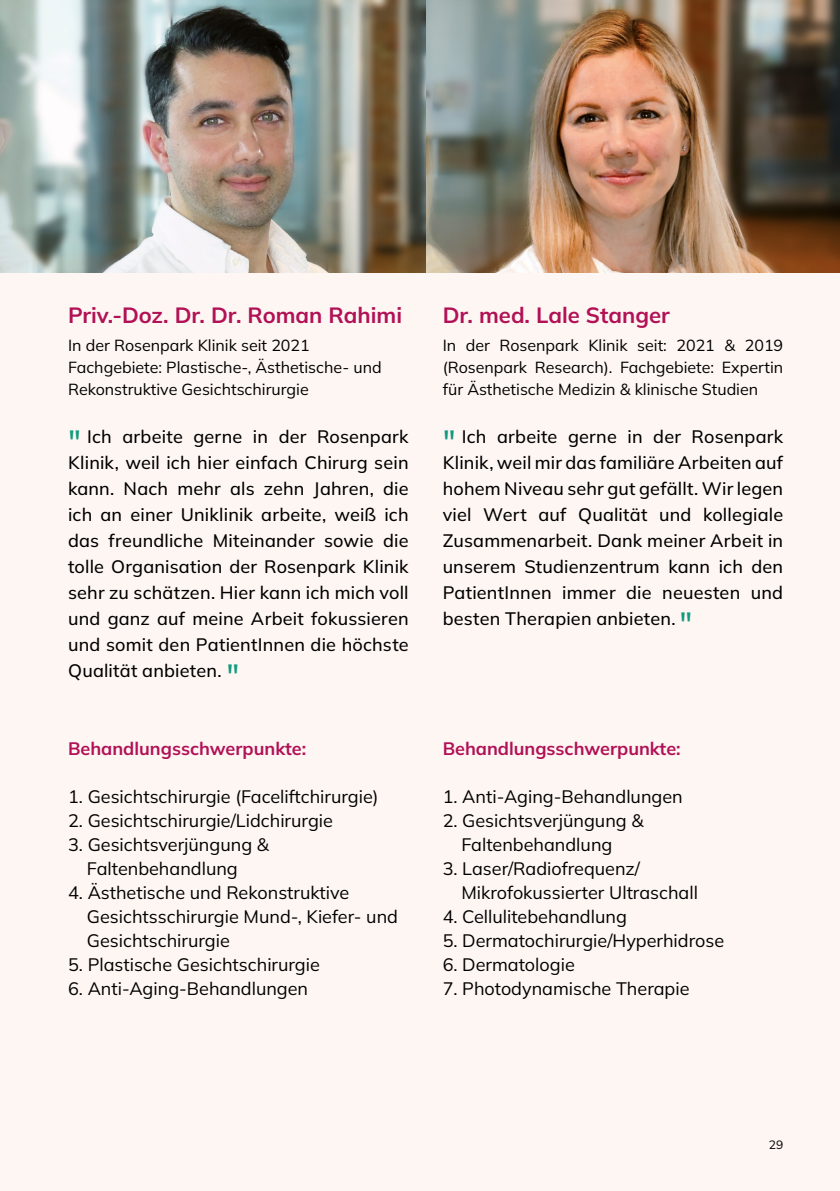
<style>
.page{position:relative;width:840px;height:1191px;background:#fff}
.page>*{position:absolute;margin:0;border:0;box-sizing:border-box;transform-origin:0 0}
.t1{font:700 22px "Mulish";color:#b11156}
.t2{font:500 18px/26px "Mulish";letter-spacing:.01em;color:#000;text-align:justify}
.t3{font:18px/24px "Mulish";color:#000}
.t4{font:700 18px "Mulish";color:#b11156}
.t5{font:16px/22px "Mulish";color:#000}
.t6{font:12px "Mulish";color:#000}
.s1{font-size:32px;color:#129a7e}
</style>
<div class="page">
<div style="left:0;top:0;width:839px;height:1191px;background:#fef6f2"></div>
<img style="left:425px;top:0;width:414px;height:272px">
<img style="left:0;top:0;width:425px;height:272px">
<p class="t1" style="left:68px;top:300px;width:335px">Priv.-Doz. Dr. Dr. Roman Rahimi</p>
<p class="t5" style="left:68px;top:333px;width:315px">In der Rosenpark Klinik seit 2021<br>Fachgebiete: Plastische-, Ästhetische- und<br>Rekonstruktive Gesichtschirurgie</p>
<p class="t2" style="left:68px;top:423px;width:342px"><span class="s1">"</span> Ich arbeite gerne in der Rosenpark Klinik, weil ich hier einfach Chirurg sein kann. Nach mehr als zehn Jahren, die ich an einer Uniklinik arbeite, weiß ich das freundliche Miteinander sowie die tolle Organisation der Rosenpark Klinik sehr zu schätzen. Hier kann ich mich voll und ganz auf meine Arbeit fokussieren und somit den PatientInnen die höchste Qualität anbieten. <span class="s1">"</span></p>
<p class="t4" style="left:68px;top:736px;width:239px">Behandlungsschwerpunkte:</p>
<p class="t3" style="left:68px;top:784px;width:311px">1. Gesichtschirurgie (Faceliftchirurgie)</p>
<p class="t3" style="left:68px;top:808px;width:266px">2. Gesichtschirurgie/Lidchirurgie</p>
<p class="t3" style="left:87px;top:832px;width:183px;text-indent:-19px">3. Gesichtsverjüngung &amp;<br>Faltenbehandlung</p>
<p class="t3" style="left:87px;top:880px;width:312px;text-indent:-19px">4. Ästhetische und Rekonstruktive<br>Gesichtsschirurgie Mund-, Kiefer- und<br>Gesichtschirurgie</p>
<p class="t3" style="left:68px;top:952px;width:253px">5. Plastische Gesichtschirurgie</p>
<p class="t3" style="left:68px;top:976px;width:241px">6. Anti-Aging-Behandlungen</p>
<p class="t1" style="left:442px;top:300px;width:228px">Dr. med. Lale Stanger</p>
<p class="t5" style="left:442px;top:333px;width:342px;text-align:justify">In der Rosenpark Klinik seit: 2021 &amp; 2019 (Rosenpark Research). Fachgebiete: Expertin für Ästhetische Medizin &amp; klinische Studien</p>
<p class="t2" style="left:442px;top:423px;width:342px"><span class="s1">"</span> Ich arbeite gerne in der Rosenpark Klinik, weil mir das familiäre Arbeiten auf hohem Niveau sehr gut gefällt. Wir legen viel Wert auf Qualität und kollegiale Zusammenarbeit. Dank meiner Arbeit in unserem Studienzentrum kann ich den PatientInnen immer die neuesten und besten Therapien anbieten. <span class="s1">"</span></p>
<p class="t4" style="left:442px;top:736px;width:239px">Behandlungsschwerpunkte:</p>
<p class="t3" style="left:442px;top:784px;width:241px">1. Anti-Aging-Behandlungen</p>
<p class="t3" style="left:461px;top:808px;width:183px;text-indent:-19px">2. Gesichtsverjüngung &amp;<br>Faltenbehandlung</p>
<p class="t3" style="left:461px;top:856px;width:238px;text-indent:-19px">3. Laser/Radiofrequenz/<br>Mikrofokussierter Ultraschall</p>
<p class="t3" style="left:442px;top:904px;width:185px">4. Cellulitebehandlung</p>
<p class="t3" style="left:442px;top:928px;width:283px">5. Dermatochirurgie/Hyperhidrose</p>
<p class="t3" style="left:442px;top:952px;width:133px">6. Dermatologie</p>
<p class="t3" style="left:442px;top:976px;width:248px">7. Photodynamische Therapie</p>
<p class="t6" style="left:768px;top:1136px;width:16px">29</p>
</div>
